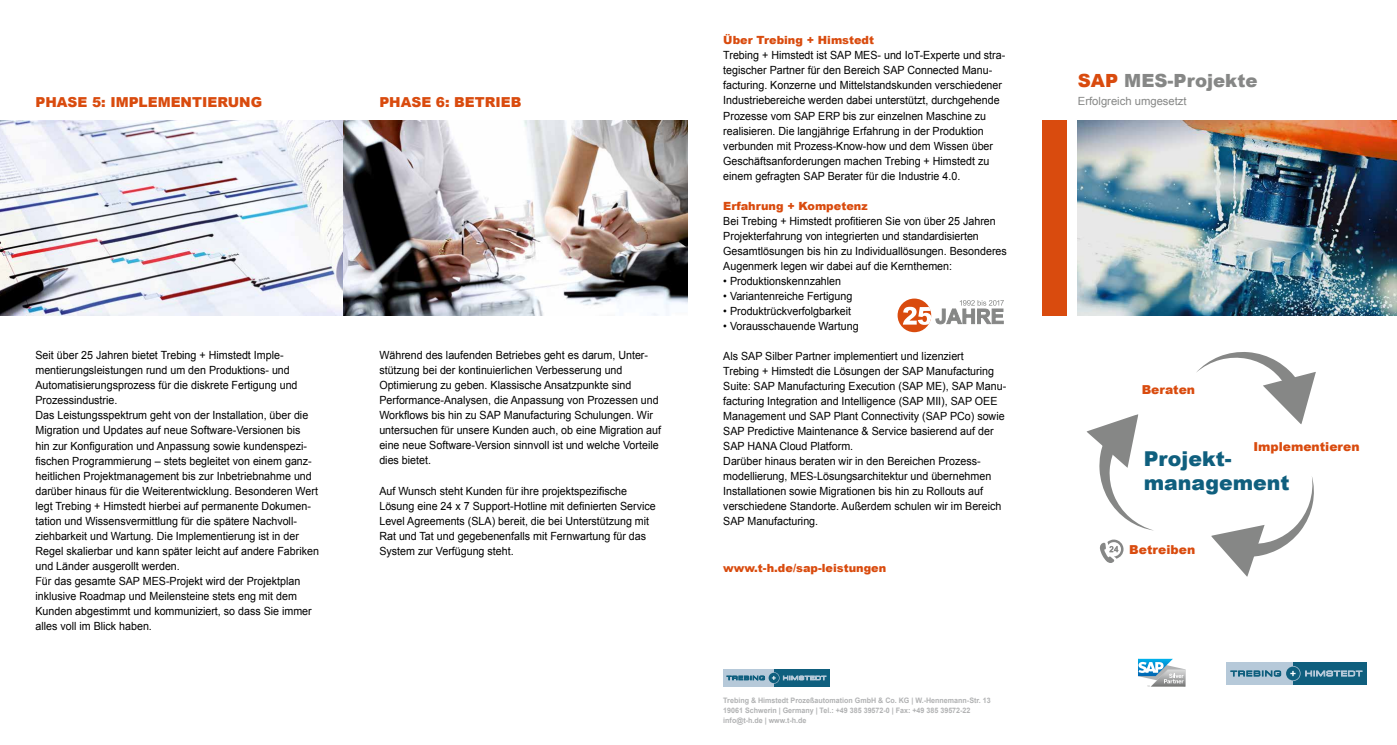
<style>
.page{position:relative;width:1397px;height:745px;background:#fff}
.page>*{position:absolute;margin:0;border:0;box-sizing:border-box;transform-origin:0 0}
.t1{font:900 20.5px/23.6px "Arial";color:#0f5f7e}
.t2{font:900 18.12px "Arial";color:#868786}
.t3{font:900 13.75px "Arial";color:#d94b0e}
.t4{font:900 12.38px "Arial";color:#d94b0e}
.t5{font:11.25px/15px "Arial";color:#000;scale:.95 1}
.t6{font:900 11.25px "Arial";color:#d94b0e}
.t7{font:11.25px "Arial";color:#868786}
.t8{font:700 7.5px/10px "Arial";color:#b1b2b3;scale:.95 1}
.s1{color:#d94b0e}
</style>
<div class="page">
<div style="left:1225px;top:661px;width:141px;height:23px;background:#b6c9d9"></div>
<div style="left:1292px;top:661px;width:74px;height:23px;background:#0f5f7e"></div>
<svg style="left:1285px;top:665px;width:15px;height:15px"></svg>
<svg style="left:1285px;top:666px;width:14px;height:14px"></svg>
<svg style="left:1289px;top:670px;width:6px;height:5px"></svg>
<svg style="left:1230px;top:670px;width:50px;height:5px"></svg>
<svg style="left:1305px;top:670px;width:56px;height:5px"></svg>
<div style="left:1042px;top:120px;width:25px;height:195px;background:#d94b0e"></div>
<img style="left:1077px;top:120px;width:319px;height:195px">
<img style="left:0;top:120px;width:344px;height:195px">
<svg style="left:1197px;top:352px;width:118px;height:72px"></svg>
<svg style="left:1211px;top:477px;width:103px;height:99px"></svg>
<svg style="left:1086px;top:414px;width:66px;height:116px"></svg>
<img style="left:344px;top:120px;width:343px;height:195px">
<svg style="left:897px;top:298px;width:34px;height:34px"></svg>
<svg style="left:902px;top:300px;width:101px;height:24px"></svg>
<svg style="left:1099px;top:539px;width:24px;height:23px"></svg>
<svg style="left:1138px;top:658px;width:47px;height:28px"></svg>
<div style="left:723px;top:669px;width:106px;height:17px;background:#b6c9d9"></div>
<div style="left:773px;top:669px;width:56px;height:17px;background:#0f5f7e"></div>
<svg style="left:768px;top:672px;width:11px;height:10px"></svg>
<svg style="left:771px;top:675px;width:4px;height:4px"></svg>
<svg style="left:726px;top:675px;width:38px;height:4px"></svg>
<svg style="left:783px;top:675px;width:43px;height:4px"></svg>
<p class="t3" style="left:35px;top:92px;width:228px">PHASE 5: IMPLEMENTIERUNG</p>
<p class="t3" style="left:379px;top:92px;width:144px">PHASE 6: BETRIEB</p>
<p class="t5" style="left:35px;top:348px;width:300px">Seit über 25 Jahren bietet Trebing + Himstedt Imple&shy;mentierungsleistungen rund um den Produktions- und Automatisierungsprozess für die diskrete Fertigung und Prozessindustrie.<br>Das Leistungsspektrum geht von der Installation, über die Migration und Updates auf neue Software-Versionen bis<br>hin zur Konfiguration und Anpassung sowie kundenspezi&shy;fischen Programmierung – stets begleitet von einem ganz&shy;heitlichen Projektmanagement bis zur Inbetriebnahme und darüber hinaus für die Weiterentwicklung. Besonderen Wert legt Trebing + Himstedt hierbei auf permanente Dokumen&shy;tation und Wissensvermittlung für die spätere Nachvoll&shy;ziehbarkeit und Wartung. Die Implementierung ist in der Regel skalierbar und kann später leicht auf andere Fabriken und Länder ausgerollt werden.<br>Für das gesamte SAP MES-Projekt wird der Projektplan inklusive Roadmap und Meilensteine stets eng mit dem Kunden abgestimmt und kommuniziert, so dass Sie immer alles voll im Blick haben.</p>
<p class="t5" style="left:379px;top:348px;width:298px">Während des laufenden Betriebes geht es darum, Unter&shy;stützung bei der kontinuierlichen Verbesserung und Optimierung zu geben. Klassische Ansatzpunkte sind Performance-Analysen, die Anpassung von Prozessen und Workflows bis hin zu SAP Manufacturing Schulungen. Wir untersuchen für unsere Kunden auch, ob eine Migration auf eine neue Software-Version sinnvoll ist und welche Vorteile dies bietet.</p>
<p class="t5" style="left:379px;top:483px;width:292px">Auf Wunsch steht Kunden für ihre projektspezifische Lösung eine 24 x 7 Support-Hotline mit definierten Service Level Agreements (SLA) bereit, die bei Unterstützung mit Rat und Tat und gegebenenfalls mit Fernwartung für das System zur Verfügung steht.</p>
<p class="t6" style="left:723px;top:32px;width:152px">Über Trebing + Himstedt</p>
<p class="t5" style="left:723px;top:48px;width:298px">Trebing + Himstedt ist SAP MES- und IoT-Experte und stra&shy;tegischer Partner für den Bereich SAP Connected Manu&shy;facturing. Konzerne und Mittelstandskunden verschiedener Industriebereiche werden dabei unterstützt, durchgehende Prozesse vom SAP ERP bis zur einzelnen Maschine zu realisieren. Die langjährige Erfahrung in der Produktion verbunden mit Prozess-Know-how und dem Wissen über Geschäftsanforderungen machen Trebing + Himstedt zu einem gefragten SAP Berater für die Industrie 4.0.</p>
<p class="t6" style="left:723px;top:197px;width:146px">Erfahrung + Kompetenz</p>
<p class="t5" style="left:723px;top:213px;width:300px">Bei Trebing + Himstedt profitieren Sie von über 25 Jahren Projekterfahrung von integrierten und standardisierten Gesamtlösungen bis hin zu Individuallösungen. Besonderes Augenmerk legen wir dabei auf die Kernthemen:</p>
<p class="t5" style="left:723px;top:273px;width:125px">• Produktionskennzahlen</p>
<p class="t5" style="left:723px;top:288px;width:137px">• Variantenreiche Fertigung</p>
<p class="t5" style="left:723px;top:303px;width:136px">• Produktrückverfolgbarkeit</p>
<p class="t5" style="left:723px;top:318px;width:144px">• Vorausschauende Wartung</p>
<p class="t5" style="left:723px;top:348px;width:299px">Als SAP Silber Partner implementiert und lizenziert<br>Trebing + Himstedt die Lösungen der SAP Manufacturing Suite: SAP Manufacturing Execution (SAP ME), SAP Manu&shy;facturing Integration and Intelligence (SAP MII), SAP OEE Management und SAP Plant Connectivity (SAP PCo) sowie SAP Predictive Maintenance &amp; Service basierend auf der SAP HANA Cloud Platform.<br>Darüber hinaus beraten wir in den Bereichen Prozess&shy;modellierung, MES-Lösungsarchitektur und übernehmen Installationen sowie Migrationen bis hin zu Rollouts auf verschiedene Standorte. Außerdem schulen wir im Bereich SAP Manufacturing.</p>
<p class="t6" style="left:723px;top:559px;width:164px">www.t-h.de/sap-leistungen</p>
<p class="t8" style="left:723px;top:695px;width:283px">Trebing &amp; Himstedt Prozeßautomation GmbH &amp; Co. KG | W.-Hennemann-Str. 13<br>19061 Schwerin | Germany | Tel.: +49 385 39572-0 | Fax: +49 385 39572-22 info@t-h.de | www.t-h.de</p>
<h2 class="t2" style="left:1077px;top:67px;width:181px"><span class="s1">SAP</span> MES-Projekte</h2>
<p class="t7" style="left:1077px;top:93px;width:110px">Erfolgreich umgesetzt</p>
<p class="t4" style="left:1141px;top:380px;width:55px">Beraten</p>
<p class="t4" style="left:1253px;top:437px;width:108px">Implementieren</p>
<h1 class="t1" style="left:1143px;top:446px;width:147px">Projekt&shy;management</h1>
<p class="t4" style="left:1129px;top:540px;width:67px">Betreiben</p>
</div>
